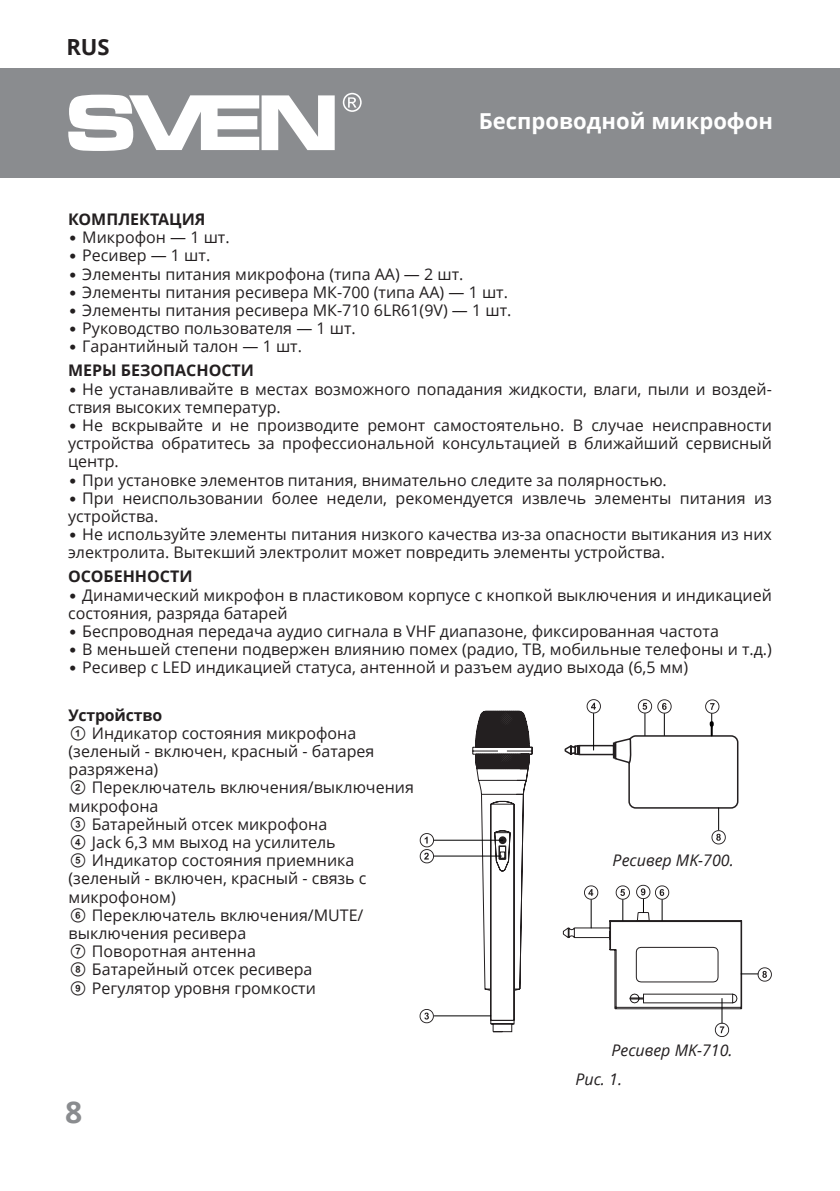
<style>
.page{position:relative;width:840px;height:1191px;background:#fff}
.page>*{position:absolute;margin:0;border:0;box-sizing:border-box;transform-origin:0 0}
.t1{font:700 30px "Open Sans";color:#8a8c8f}
.t2{font:700 22.2px "Open Sans";color:#231f20}
.t3{font:700 22px "Open Sans";color:#fff}
.t4{font:16px/18.2px "Open Sans";color:#231f20}
.t5{font:italic 16px "Open Sans";color:#231f20}
.t6{font:700 16px "Open Sans";color:#231f20}
.s1{font-family:"Pragmatica";font-weight:700;font-size:14px}
.s2{font-weight:700}
.s3{font-family:"SVEN"}
</style>
<div class="page">
<div style="left:0;top:68px;width:839px;height:109px;background:#8a8c8f"></div>
<svg style="left:68px;top:95px;width:266px;height:56px"></svg>
<svg style="left:342px;top:93px;width:19px;height:19px"></svg>
<svg style="left:564px;top:699px;width:174px;height:145px"></svg>
<svg style="left:472px;top:710px;width:60px;height:322px"></svg>
<hr style="left:433px;top:840px;width:69px;height:1px;background:#000">
<hr style="left:434px;top:855px;width:67px;height:1px;background:#000">
<svg style="left:419px;top:833px;width:15px;height:30px"></svg>
<hr style="left:434px;top:1015px;width:56px;height:1px;background:#000">
<svg style="left:419px;top:1009px;width:14px;height:14px"></svg>
<svg style="left:562px;top:884px;width:209px;height:153px"></svg>
<h2 class="t2" style="left:66px;top:32px;width:45px">RUS</h2>
<h3 class="t3" style="left:478px;top:105px;width:295px">Беспроводной микрофон</h3>
<p class="t6" style="left:68px;top:208px;width:139px">КОМПЛЕКТАЦИЯ</p>
<p class="t4" style="left:68px;top:228px;width:163px"><span class="s1">•</span> Микрофон — 1 шт.</p>
<p class="t4" style="left:68px;top:246px;width:144px"><span class="s1">•</span> Ресивер — 1 шт.</p>
<p class="t4" style="left:68px;top:264px;width:396px"><span class="s1">•</span> Элементы питания микрофона (типа AA) — 2 шт.</p>
<p class="t4" style="left:68px;top:282px;width:441px"><span class="s1">•</span> Элементы питания ресивера МК-700 (типа AA) — 1 шт.</p>
<p class="t4" style="left:68px;top:301px;width:444px"><span class="s1">•</span> Элементы питания ресивера МК-710 6LR61(9V) — 1 шт.</p>
<p class="t4" style="left:68px;top:319px;width:289px"><span class="s1">•</span> Руководство пользователя — 1 шт.</p>
<p class="t4" style="left:68px;top:334px;width:235px;line-height:24px"><span class="s1">•</span> Гарантийный талон — 1 шт.<br><span class="s2">МЕРЫ БЕЗОПАСНОСТИ</span></p>
<p class="t4" style="left:68px;top:379px;width:704px"><span class="s1">•</span> Не устанавливайте в местах возможного попадания жидкости, влаги, пыли и воздей&shy;ствия высоких температур.</p>
<p class="t4" style="left:68px;top:416px;width:705px;text-align:justify"><span class="s1">•</span> Не вскрывайте и не производите ремонт самостоятельно. В случае неисправности устройства обратитесь за профессиональной консультацией в ближайший сервисный центр.</p>
<p class="t4" style="left:68px;top:470px;width:600px"><span class="s1">•</span> При установке элементов питания, внимательно следите за полярностью.</p>
<p class="t4" style="left:68px;top:488px;width:705px"><span class="s1">•</span> При неиспользовании более недели, рекомендуется извлечь элементы питания из устройства.</p>
<p class="t4" style="left:68px;top:525px;width:705px"><span class="s1">•</span> Не используйте элементы питания низкого качества из-за опасности вытикания из них электролита. Вытекший электролит может повредить элементы устройства.</p>
<p class="t6" style="left:68px;top:565px;width:126px">ОСОБЕННОСТИ</p>
<p class="t4" style="left:68px;top:585px;width:705px"><span class="s1">•</span> Динамический микрофон в пластиковом корпусе с кнопкой выключения и индикацией состояния, разряда батарей</p>
<p class="t4" style="left:68px;top:622px;width:652px"><span class="s1">•</span> Беспроводная передача аудио сигнала в VHF диапазоне, фиксированная частота</p>
<p class="t4" style="left:68px;top:640px;width:705px"><span class="s1">•</span> В меньшей степени подвержен влиянию помех (радио, ТВ, мобильные телефоны и т.д.)</p>
<p class="t4" style="left:68px;top:658px;width:621px"><span class="s1">•</span> Ресивер с LED индикацией статуса, антенной и разъем аудио выхода (6,5 мм)</p>
<p class="t4" style="left:68px;top:705px;width:346px"><span class="s2">Устройство<br></span><span class="s3">A</span> Индикатор состояния микрофона (зеленый - включен, красный - батарея разряжена)<br><span class="s3">B</span> Переключатель включения/выключения микрофона<br><span class="s3">C</span> Батарейный отсек микрофона<br><span class="s3">D</span> Jack 6,3 мм выход на усилитель<br><span class="s3">E</span> Индикатор состояния приемника (зеленый - включен, красный - связь с микрофоном)<br><span class="s3">F</span> Переключатель включения/MUTE/ выключения ресивера<br><span class="s3">G</span> Поворотная антенна<br><span class="s3">H</span> Батарейный отсек ресивера<br><span class="s3">I</span> Регулятор уровня громкости</p>
<p class="t5" style="left:612px;top:848px;width:123px">Ресивер MK-700.</p>
<p class="t5" style="left:611px;top:1039px;width:123px">Ресивер MK-710.</p>
<h1 class="t1" style="left:65px;top:1090px;width:19px">8</h1>
<p class="t5" style="left:575px;top:1068px;width:48px">Рис. 1.</p>
</div>
